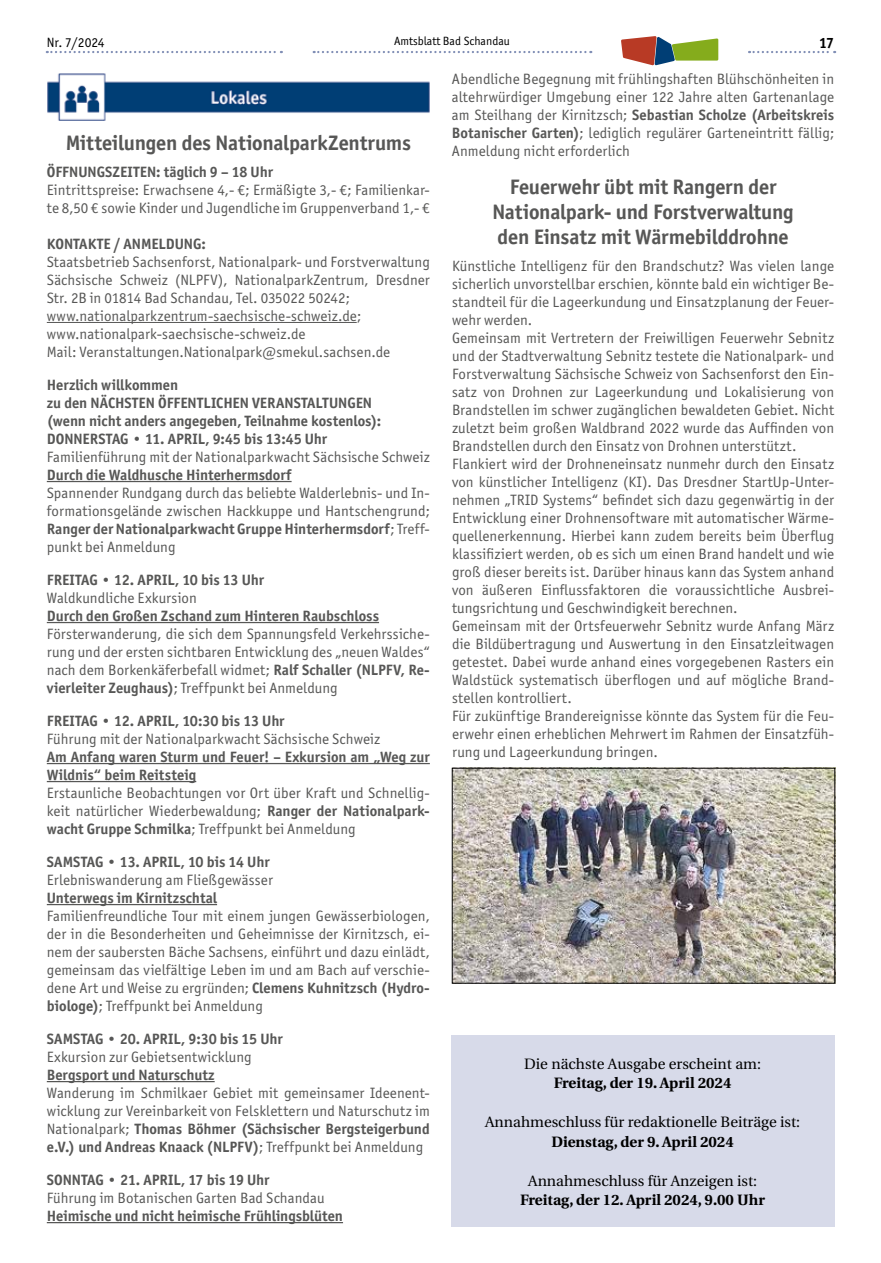
<style>
.page{position:relative;width:881px;height:1263px;background:#fff}
.page>*{position:absolute;margin:0;border:0;box-sizing:border-box;transform-origin:0 0}
.t1{font:700 21px/25.2px "Officina San ITC";letter-spacing:-.01em;color:#575756;text-align:center}
.t2{font:15px/18px "Officina San ITC";letter-spacing:.005em;color:#575756;text-align:justify}
.t3{font:700 15px/18px "Officina San ITC";color:#575756}
.t4{font:15px "Utopia";color:#000}
.t5{font:700 15px "Utopia";color:#000}
.t6{font:700 15px "Officina San ITC";color:#000}
.t7{font:13.5px "Officina San ITC";color:#000}
.t8{font:12px "Officina San ITC";color:#000}
.s1{font-weight:700}
</style>
<div class="page">
<svg style="left:313px;top:51px;width:278px;height:2px"></svg>
<svg style="left:47px;top:51px;width:235px;height:2px"></svg>
<svg style="left:748px;top:51px;width:86px;height:2px"></svg>
<svg style="left:621px;top:36px;width:97px;height:29px"></svg>
<hr style="left:47px;top:322px;width:309px;height:1px;background:#575756">
<hr style="left:47px;top:481px;width:244px;height:1px;background:#575756">
<hr style="left:47px;top:622px;width:332px;height:1px;background:#575756">
<hr style="left:47px;top:763px;width:382px;height:1px;background:#575756">
<hr style="left:47px;top:781px;width:149px;height:1px;background:#575756">
<hr style="left:47px;top:904px;width:170px;height:1px;background:#575756">
<hr style="left:47px;top:1081px;width:167px;height:1px;background:#575756">
<hr style="left:47px;top:1222px;width:296px;height:1px;background:#575756">
<img style="left:47px;top:73px;width:382px;height:48px">
<div style="left:451px;top:1035px;width:382px;height:192px;background:#d7dae9"></div>
<img style="left:454px;top:770px;width:378px;height:211px">
<div style="left:452px;top:768px;width:382px;height:215px;border:1px solid #000"></div>
<p class="t7" style="left:47px;top:34px;width:59px">Nr. 7/2024</p>
<p class="t8" style="left:394px;top:34px;width:117px">Amtsblatt Bad Schandau</p>
<p class="t6" style="left:818px;top:34px;width:17px">17</p>
<h1 class="t1" style="left:66px;top:130px;width:346px">Mitteilungen des NationalparkZentrums</h1>
<p class="t3" style="left:47px;top:163px;width:227px">ÖFFNUNGSZEITEN: täglich 9 – 18 Uhr</p>
<p class="t2" style="left:47px;top:181px;width:384px">Eintrittspreise: Erwachsene 4,- €; Ermäßigte 3,- €; Familienkar&shy;te 8,50 € sowie Kinder und Jugendliche im Gruppenverband 1,- €</p>
<p class="t3" style="left:47px;top:235px;width:160px">KONTAKTE / ANMELDUNG:</p>
<p class="t2" style="left:47px;top:253px;width:384px;text-align:left">Staatsbetrieb Sachsenforst, Nationalpark- und Forstverwaltung Sächsische Schweiz (NLPFV), NationalparkZentrum, Dresdner Str. 2B in 01814 Bad Schandau, Tel. 035022 50242; www.nationalparkzentrum-saechsische-schweiz.de; www.nationalpark-saechsische-schweiz.de<br>Mail: Veranstaltungen.Nationalpark@smekul.sachsen.de</p>
<p class="t3" style="left:47px;top:376px;width:336px">Herzlich willkommen<br>zu den NÄCHSTEN ÖFFENTLICHEN VERANSTALTUNGEN (wenn nicht anders angegeben, Teilnahme kostenlos):<br>DONNERSTAG • 11. APRIL, 9:45 bis 13:45 Uhr</p>
<p class="t2" style="left:47px;top:448px;width:384px">Familienführung mit der Nationalparkwacht Sächsische Schweiz</p>
<p class="t3" style="left:47px;top:466px;width:246px">Durch die Waldhusche Hinterhermsdorf</p>
<p class="t2" style="left:47px;top:484px;width:384px">Spannender Rundgang durch das beliebte Walderlebnis- und In&shy;formationsgelände zwischen Hackkuppe und Hantschengrund; <span class="s1">Ranger der Nationalparkwacht Gruppe Hinterhermsdorf</span>; Treff&shy;punkt bei Anmeldung</p>
<p class="t3" style="left:47px;top:571px;width:219px">FREITAG • 12. APRIL, 10 bis 13 Uhr</p>
<p class="t2" style="left:47px;top:589px;width:151px">Waldkundliche Exkursion</p>
<p class="t3" style="left:47px;top:607px;width:333px">Durch den Großen Zschand zum Hinteren Raubschloss</p>
<p class="t2" style="left:47px;top:625px;width:384px">Försterwanderung, die sich dem Spannungsfeld Verkehrssiche&shy;rung und der ersten sichtbaren Entwicklung des „neuen Waldes“ nach dem Borkenkäferbefall widmet; <span class="s1">Ralf Schaller (NLPFV, Re&shy;vierleiter Zeughaus)</span>; Treffpunkt bei Anmeldung</p>
<p class="t3" style="left:47px;top:712px;width:239px">FREITAG • 12. APRIL, 10:30 bis 13 Uhr</p>
<p class="t2" style="left:47px;top:730px;width:335px">Führung mit der Nationalparkwacht Sächsische Schweiz</p>
<p class="t3" style="left:47px;top:748px;width:384px">Am Anfang waren Sturm und Feuer! – Exkursion am „Weg zur<br>Wildnis“ beim Reitsteig</p>
<p class="t2" style="left:47px;top:784px;width:384px">Erstaunliche Beobachtungen vor Ort über Kraft und Schnellig&shy;keit natürlicher Wiederbewaldung; <span class="s1">Ranger der Nationalpark&shy;wacht Gruppe Schmilka</span>; Treffpunkt bei Anmeldung</p>
<p class="t3" style="left:47px;top:853px;width:224px">SAMSTAG • 13. APRIL, 10 bis 14 Uhr</p>
<p class="t2" style="left:47px;top:871px;width:227px">Erlebniswanderung am Fließgewässer</p>
<p class="t3" style="left:47px;top:889px;width:172px">Unterwegs im Kirnitzschtal</p>
<p class="t2" style="left:47px;top:907px;width:384px">Familienfreundliche Tour mit einem jungen Gewässerbiologen, der in die Besonderheiten und Geheimnisse der Kirnitzsch, ei&shy;nem der saubersten Bäche Sachsens, einführt und dazu einlädt, gemeinsam das vielfältige Leben im und am Bach auf verschie&shy;dene Art und Weise zu ergründen; <span class="s1">Clemens Kuhnitzsch (Hydro&shy;biologe)</span>; Treffpunkt bei Anmeldung</p>
<p class="t3" style="left:47px;top:1030px;width:237px">SAMSTAG • 20. APRIL, 9:30 bis 15 Uhr</p>
<p class="t2" style="left:47px;top:1048px;width:206px">Exkursion zur Gebietsentwicklung</p>
<p class="t3" style="left:47px;top:1066px;width:169px">Bergsport und Naturschutz</p>
<p class="t2" style="left:47px;top:1084px;width:384px">Wanderung im Schmilkaer Gebiet mit gemeinsamer Ideenent&shy;wicklung zur Vereinbarkeit von Felsklettern und Naturschutz im Nationalpark; <span class="s1">Thomas Böhmer (Sächsischer Bergsteigerbund e.V.) und Andreas Knaack (NLPFV)</span>; Treffpunkt bei Anmeldung</p>
<p class="t3" style="left:47px;top:1171px;width:224px">SONNTAG • 21. APRIL, 17 bis 19 Uhr</p>
<p class="t2" style="left:47px;top:1189px;width:279px">Führung im Botanischen Garten Bad Schandau</p>
<p class="t3" style="left:47px;top:1207px;width:297px">Heimische und nicht heimische Frühlingsblüten</p>
<p class="t2" style="left:452px;top:70px;width:383px">Abendliche Begegnung mit frühlingshaften Blühschönheiten in altehrwürdiger Umgebung einer 122 Jahre alten Gartenanlage am Steilhang der Kirnitzsch; <span class="s1">Sebastian Scholze (Arbeitskreis Botanischer Garten)</span>; lediglich regulärer Garteneintritt fällig; Anmeldung nicht erforderlich</p>
<h1 class="t1" style="left:492px;top:174px;width:303px">Feuerwehr übt mit Rangern der<br>Nationalpark- und Forstverwaltung den Einsatz mit Wärmebilddrohne</h1>
<p class="t2" style="left:452px;top:257px;width:383px;text-align:left">Künstliche Intelligenz für den Brandschutz? Was vielen lange sicherlich unvorstellbar erschien, könnte bald ein wichtiger Be&shy;standteil für die Lageerkundung und Einsatzplanung der Feuer&shy;wehr werden.<br>Gemeinsam mit Vertretern der Freiwilligen Feuerwehr Sebnitz und der Stadtverwaltung Sebnitz testete die Nationalpark- und Forstverwaltung Sächsische Schweiz von Sachsenforst den Ein&shy;satz von Drohnen zur Lageerkundung und Lokalisierung von Brandstellen im schwer zugänglichen bewaldeten Gebiet. Nicht zuletzt beim großen Waldbrand 2022 wurde das Auffinden von Brandstellen durch den Einsatz von Drohnen unterstützt.<br>Flankiert wird der Drohneneinsatz nunmehr durch den Einsatz von künstlicher Intelligenz (KI). Das Dresdner StartUp-Unter&shy;nehmen „TRID Systems“ befindet sich dazu gegenwärtig in der Entwicklung einer Drohnensoftware mit automatischer Wärme&shy;quellenerkennung. Hierbei kann zudem bereits beim Überflug klassifiziert werden, ob es sich um einen Brand handelt und wie groß dieser bereits ist. Darüber hinaus kann das System anhand von äußeren Einflussfaktoren die voraussichtliche Ausbrei&shy;tungsrichtung und Geschwindigkeit berechnen.<br>Gemeinsam mit der Ortsfeuerwehr Sebnitz wurde Anfang März die Bildübertragung und Auswertung in den Einsatzleitwagen getestet. Dabei wurde anhand eines vorgegebenen Rasters ein Waldstück systematisch überflogen und auf mögliche Brand&shy;stellen kontrolliert.<br>Für zukünftige Brandereignisse könnte das System für die Feu&shy;erwehr einen erheblichen Mehrwert im Rahmen der Einsatzfüh&shy;rung und Lageerkundung bringen.</p>
<p class="t4" style="left:524px;top:1055px;width:238px">Die nächste Ausgabe erscheint am:</p>
<p class="t5" style="left:553px;top:1074px;width:179px">Freitag, der 19. April 2024</p>
<p class="t4" style="left:485px;top:1114px;width:316px">Annahmeschluss für redaktionelle Beiträge ist:</p>
<p class="t5" style="left:551px;top:1133px;width:184px">Dienstag, der 9. April 2024</p>
<p class="t4" style="left:528px;top:1172px;width:230px">Annahmeschluss für Anzeigen ist:</p>
<p class="t5" style="left:520px;top:1191px;width:246px">Freitag, der 12. April 2024, 9.00 Uhr</p>
</div>
